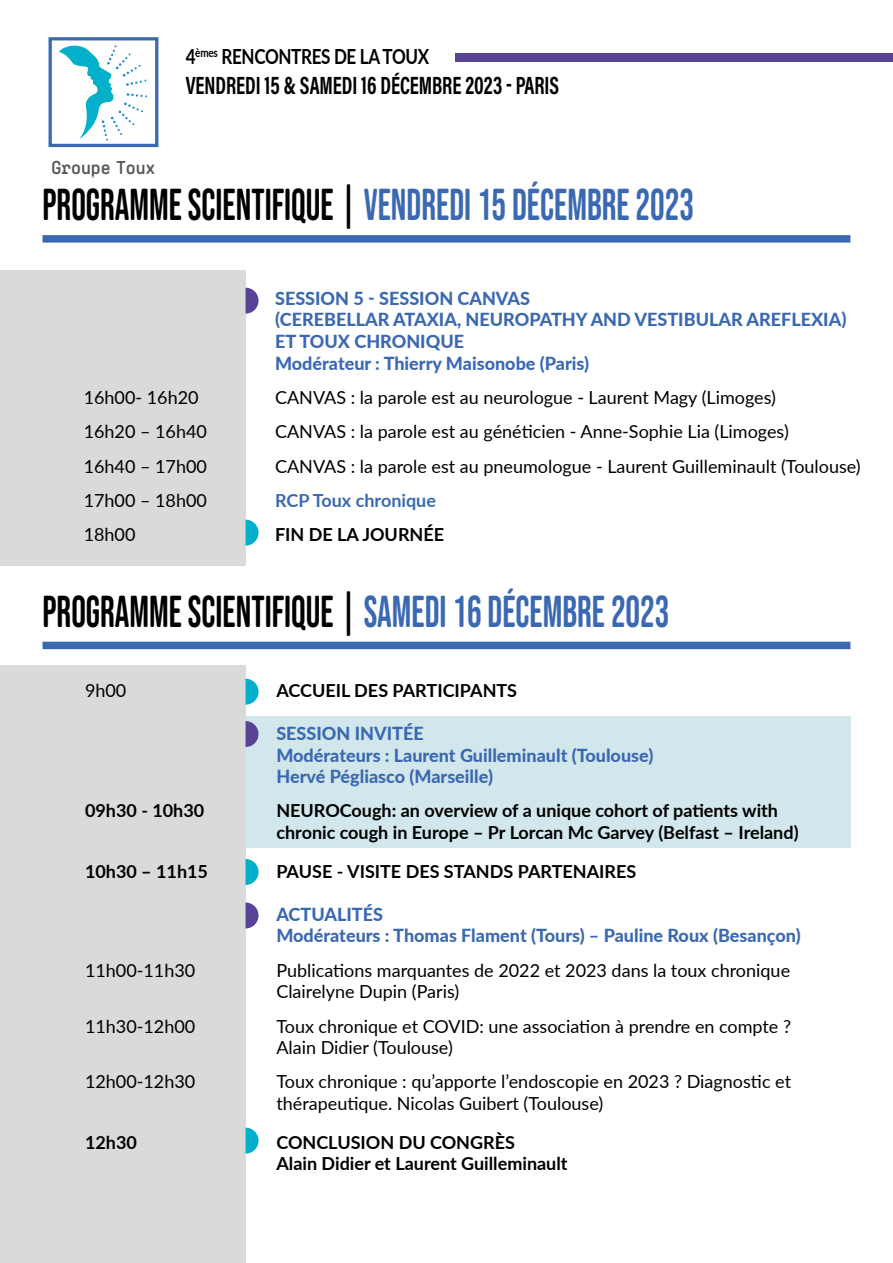
<style>
.page{position:relative;width:893px;height:1263px;background:#fff}
.page>*{position:absolute;margin:0;border:0;box-sizing:border-box;transform-origin:0 0}
.t1{font:44.7px "Bebas Neue Semi Rounded";color:#000;scale:.82 1}
.t2{font:700 25.2px "Acumin Pro Cond";color:#000;scale:.82 1}
.t3{font:700 20.85px "Lato";letter-spacing:-.02em;color:#000;scale:.82 1}
.t4{font:600 18.6px "Aglet Mono";letter-spacing:-.005em;color:#575756;scale:.89 1}
.t5{font:18px/21.6px "Lato";color:#000}
.t6{font:800 18px/21.6px "Lato";color:#3b69b1}
.t7{font:700 18px/21.6px "Lato";color:#000}
.t8{font:700 18px "Lato";color:#3b69b1}
.s1{color:#3b69b1}
</style>
<div class="page">
<div style="left:455px;top:53px;width:438px;height:9px;background:#584394"></div>
<svg style="left:59px;top:45px;width:88px;height:96px"></svg>
<div style="left:49px;top:37px;width:109px;height:110px;border:3px solid #3b69b1"></div>
<div style="left:246px;top:716px;width:604px;height:132px;background:#d2e7eb"></div>
<div style="left:0;top:270px;width:246px;height:296px;background:#dadada"></div>
<div style="left:0;top:666px;width:246px;height:597px;background:#dadada"></div>
<svg style="left:246px;top:288px;width:13px;height:26px"></svg>
<svg style="left:246px;top:520px;width:13px;height:26px"></svg>
<svg style="left:246px;top:679px;width:13px;height:26px"></svg>
<svg style="left:246px;top:859px;width:13px;height:26px"></svg>
<svg style="left:246px;top:1127px;width:13px;height:26px"></svg>
<svg style="left:246px;top:721px;width:13px;height:26px"></svg>
<svg style="left:246px;top:902px;width:13px;height:26px"></svg>
<div style="left:43px;top:235px;width:807px;height:8px;background:#3b69b1"></div>
<div style="left:43px;top:642px;width:807px;height:7px;background:#3b69b1"></div>
<p class="t4" style="left:51px;top:156px;width:118px">Groupe Toux</p>
<p class="t3" style="left:186px;top:41px;width:298px">4<sup>èmes</sup> RENCONTRES DE LA TOUX</p>
<h2 class="t2" style="left:186px;top:69px;width:457px">VENDREDI 15 &amp; SAMEDI 16 DÉCEMBRE 2023 - PARIS</h2>
<h1 class="t1" style="left:43px;top:180px;width:796px">PROGRAMME SCIENTIFIQUE | <span class="s1">VENDREDI 15 DÉCEMBRE 2023</span></h1>
<p class="t6" style="left:275px;top:287px;width:573px">SESSION 5 - SESSION CANVAS<br>(CEREBELLAR ATAXIA, NEUROPATHY AND VESTIBULAR AREFLEXIA)<br>ET TOUX CHRONIQUE<br>Modérateur : Thierry Maisonobe (Paris)</p>
<p class="t5" style="left:84px;top:386px;width:116px">16h00- 16h20</p>
<p class="t5" style="left:275px;top:386px;width:502px">CANVAS : la parole est au neurologue - Laurent Magy (Limoges)</p>
<p class="t5" style="left:84px;top:420px;width:125px">16h20 – 16h40</p>
<p class="t5" style="left:275px;top:420px;width:515px">CANVAS : la parole est au généticien - Anne-Sophie Lia (Limoges)</p>
<p class="t5" style="left:84px;top:454px;width:125px">16h40 – 17h00</p>
<p class="t5" style="left:275px;top:454px;width:587px">CANVAS : la parole est au pneumologue - Laurent Guilleminault (Toulouse)</p>
<p class="t5" style="left:84px;top:489px;width:125px">17h00 – 18h00</p>
<p class="t8" style="left:275px;top:487px;width:162px">RCP Toux chronique</p>
<p class="t5" style="left:84px;top:523px;width:53px">18h00</p>
<p class="t7" style="left:275px;top:523px;width:171px">FIN DE LA JOURNÉE</p>
<h1 class="t1" style="left:43px;top:586px;width:766px">PROGRAMME SCIENTIFIQUE | <span class="s1">SAMEDI 16 DÉCEMBRE 2023</span></h1>
<p class="t5" style="left:85px;top:679px;width:43px">9h00</p>
<p class="t7" style="left:276px;top:679px;width:242px">ACCUEIL DES PARTICIPANTS</p>
<p class="t6" style="left:276px;top:722px;width:379px">SESSION INVITÉE<br>Modérateurs : Laurent Guilleminault (Toulouse)<br>Hervé Pégliasco (Marseille)</p>
<p class="t7" style="left:85px;top:799px;width:121px">09h30 - 10h30</p>
<p class="t7" style="left:276px;top:799px;width:524px">NEUROCough: an overview of a unique cohort of patients with chronic cough in Europe – Pr Lorcan Mc Garvey (Belfast – Ireland)</p>
<p class="t7" style="left:85px;top:859px;width:125px">10h30 – 11h15</p>
<p class="t7" style="left:276px;top:859px;width:361px">PAUSE - VISITE DES STANDS PARTENAIRES</p>
<p class="t6" style="left:276px;top:902px;width:526px">ACTUALITÉS<br>Modérateurs : Thomas Flament (Tours) – Pauline Roux (Besançon)</p>
<p class="t5" style="left:85px;top:958px;width:112px">11h00-11h30</p>
<p class="t5" style="left:276px;top:958px;width:515px">Publications marquantes de 2022 et 2023 dans la toux chronique<br>Clairelyne Dupin (Paris)</p>
<p class="t5" style="left:85px;top:1014px;width:112px">11h30-12h00</p>
<p class="t5" style="left:276px;top:1014px;width:516px">Toux chronique et COVID: une association à prendre en compte ?<br>Alain Didier (Toulouse)</p>
<p class="t5" style="left:85px;top:1070px;width:112px">12h00-12h30</p>
<p class="t5" style="left:276px;top:1070px;width:516px">Toux chronique : qu’apporte l’endoscopie en 2023 ? Diagnostic et thérapeutique. Nicolas Guibert (Toulouse)</p>
<p class="t7" style="left:85px;top:1130px;width:53px">12h30</p>
<p class="t7" style="left:276px;top:1130px;width:293px">CONCLUSION DU CONGRÈS<br>Alain Didier et Laurent Guilleminault</p>
</div>
